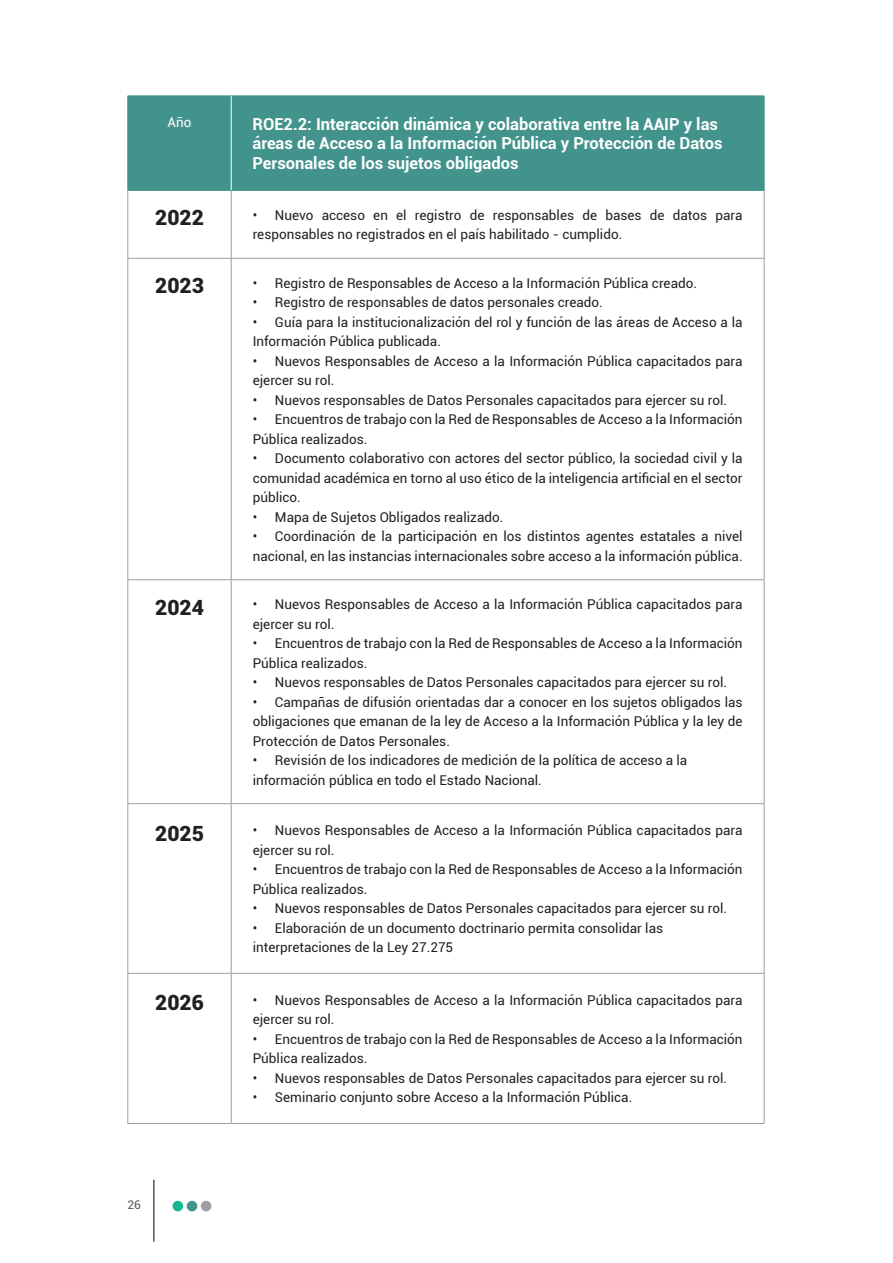
<style>
.page{position:relative;width:893px;height:1263px;background:#fff}
.page>*{position:absolute;margin:0;border:0;box-sizing:border-box;transform-origin:0 0}
.t1{font:900 21px "Roboto";color:#231f20}
.t2{font:700 16.5px/19.8px "Roboto";color:#fff}
.t3{font:13.5px/19.5px "Roboto";color:#231f20}
.t4{font:13.5px "Roboto";color:#fff}
.t5{font:12px "Roboto";color:#57585a}
</style>
<div class="page">
<hr style="left:153px;top:1180px;width:2px;height:62px;background:#57585a">
<div style="left:173px;top:1201px;width:10px;height:10px;background:#14b793;border-radius:50%"></div>
<div style="left:187px;top:1201px;width:10px;height:10px;background:#43938d;border-radius:50%"></div>
<div style="left:201px;top:1201px;width:10px;height:10px;background:#9d9fa2;border-radius:50%"></div>
<div style="left:129px;top:97px;width:635px;height:93px;background:#43938d"></div>
<hr style="left:128px;top:191px;width:1px;height:67px;background:#9d9fa2">
<hr style="left:231px;top:191px;width:1px;height:67px;background:#9d9fa2">
<hr style="left:764px;top:191px;width:1px;height:67px;background:#9d9fa2">
<hr style="left:128px;top:258px;width:103px;height:1px;background:#9d9fa2">
<hr style="left:128px;top:259px;width:1px;height:320px;background:#9d9fa2">
<hr style="left:231px;top:258px;width:533px;height:1px;background:#9d9fa2">
<hr style="left:231px;top:259px;width:1px;height:320px;background:#9d9fa2">
<hr style="left:764px;top:259px;width:1px;height:320px;background:#9d9fa2">
<hr style="left:128px;top:579px;width:103px;height:1px;background:#9d9fa2">
<hr style="left:128px;top:580px;width:1px;height:223px;background:#9d9fa2">
<hr style="left:231px;top:579px;width:533px;height:1px;background:#9d9fa2">
<hr style="left:231px;top:580px;width:1px;height:223px;background:#9d9fa2">
<hr style="left:764px;top:580px;width:1px;height:223px;background:#9d9fa2">
<hr style="left:128px;top:803px;width:103px;height:1px;background:#9d9fa2">
<hr style="left:128px;top:804px;width:1px;height:169px;background:#9d9fa2">
<hr style="left:231px;top:803px;width:533px;height:1px;background:#9d9fa2">
<hr style="left:231px;top:804px;width:1px;height:169px;background:#9d9fa2">
<hr style="left:764px;top:804px;width:1px;height:169px;background:#9d9fa2">
<hr style="left:128px;top:973px;width:103px;height:1px;background:#9d9fa2">
<hr style="left:128px;top:973px;width:1px;height:150px;background:#9d9fa2">
<hr style="left:231px;top:973px;width:533px;height:1px;background:#9d9fa2">
<hr style="left:231px;top:973px;width:1px;height:150px;background:#9d9fa2">
<hr style="left:764px;top:973px;width:1px;height:150px;background:#9d9fa2">
<hr style="left:128px;top:1123px;width:103px;height:1px;background:#9d9fa2">
<hr style="left:231px;top:1123px;width:533px;height:1px;background:#9d9fa2">
<hr style="left:128px;top:96px;width:103px;height:1px;background:#43938d">
<hr style="left:128px;top:96px;width:1px;height:94px;background:#43938d">
<hr style="left:231px;top:96px;width:533px;height:1px;background:#43938d">
<hr style="left:764px;top:96px;width:1px;height:94px;background:#43938d">
<hr style="left:128px;top:190px;width:103px;height:1px;background:#43938d">
<hr style="left:231px;top:190px;width:533px;height:1px;background:#43938d">
<hr style="left:231px;top:96px;width:1px;height:94px;background:#fff">
<p class="t4" style="left:168px;top:113px;width:25px">Año</p>
<p class="t2" style="left:252px;top:113px;width:472px">ROE2.2: Interacción dinámica y colaborativa entre la AAIP y las áreas de Acceso a la Información Pública y Protección de Datos<br>Personales de los sujetos obligados</p>
<p class="t1" style="left:155px;top:203px;width:50px">2022</p>
<p class="t3" style="left:253px;top:205px;width:491px">• Nuevo acceso en el registro de responsables de bases de datos para responsables no registrados en el país habilitado - cumplido.</p>
<p class="t1" style="left:155px;top:271px;width:50px">2023</p>
<p class="t3" style="left:253px;top:272px;width:446px">• Registro de Responsables de Acceso a la Información Pública creado.</p>
<p class="t3" style="left:253px;top:292px;width:352px">• Registro de responsables de datos personales creado.</p>
<p class="t3" style="left:253px;top:311px;width:491px">• Guía para la institucionalización del rol y función de las áreas de Acceso a la<br>Información Pública publicada.</p>
<p class="t3" style="left:253px;top:350px;width:491px">• Nuevos Responsables de Acceso a la Información Pública capacitados para ejercer su rol.</p>
<p class="t3" style="left:253px;top:389px;width:476px">• Nuevos responsables de Datos Personales capacitados para ejercer su rol.</p>
<p class="t3" style="left:253px;top:409px;width:491px">• Encuentros de trabajo con la Red de Responsables de Acceso a la Información<br>Pública realizados.</p>
<p class="t3" style="left:253px;top:448px;width:491px;text-align:justify">• Documento colaborativo con actores del sector público, la sociedad civil y la comunidad académica en torno al uso ético de la inteligencia artificial en el sector público.</p>
<p class="t3" style="left:253px;top:506px;width:252px">• Mapa de Sujetos Obligados realizado.</p>
<p class="t3" style="left:253px;top:526px;width:491px">• Coordinación de la participación en los distintos agentes estatales a nivel nacional, en las instancias internacionales sobre acceso a la información pública.</p>
<p class="t1" style="left:155px;top:592px;width:50px">2024</p>
<p class="t3" style="left:253px;top:594px;width:491px">• Nuevos Responsables de Acceso a la Información Pública capacitados para ejercer su rol.</p>
<p class="t3" style="left:253px;top:633px;width:491px">• Encuentros de trabajo con la Red de Responsables de Acceso a la Información<br>Pública realizados.</p>
<p class="t3" style="left:253px;top:672px;width:476px">• Nuevos responsables de Datos Personales capacitados para ejercer su rol.</p>
<p class="t3" style="left:253px;top:691px;width:491px;text-align:justify">• Campañas de difusión orientadas dar a conocer en los sujetos obligados las obligaciones que emanan de la ley de Acceso a la Información Pública y la ley de Protección de Datos Personales.</p>
<p class="t3" style="left:253px;top:750px;width:436px">• Revisión de los indicadores de medición de la política de acceso a la información pública en todo el Estado Nacional.</p>
<p class="t1" style="left:155px;top:818px;width:50px">2025</p>
<p class="t3" style="left:253px;top:820px;width:491px">• Nuevos Responsables de Acceso a la Información Pública capacitados para ejercer su rol.</p>
<p class="t3" style="left:253px;top:859px;width:491px">• Encuentros de trabajo con la Red de Responsables de Acceso a la Información<br>Pública realizados.</p>
<p class="t3" style="left:253px;top:898px;width:476px">• Nuevos responsables de Datos Personales capacitados para ejercer su rol.</p>
<p class="t3" style="left:253px;top:917px;width:412px">• Elaboración de un documento doctrinario permita consolidar las interpretaciones de la Ley 27.275</p>
<p class="t1" style="left:155px;top:988px;width:50px">2026</p>
<p class="t3" style="left:253px;top:990px;width:491px">• Nuevos Responsables de Acceso a la Información Pública capacitados para ejercer su rol.</p>
<p class="t3" style="left:253px;top:1029px;width:491px">• Encuentros de trabajo con la Red de Responsables de Acceso a la Información<br>Pública realizados.</p>
<p class="t3" style="left:253px;top:1068px;width:476px">• Nuevos responsables de Datos Personales capacitados para ejercer su rol.</p>
<p class="t3" style="left:253px;top:1087px;width:381px">• Seminario conjunto sobre Acceso a la Información Pública.</p>
<p class="t5" style="left:128px;top:1196px;width:15px">26</p>
</div>
